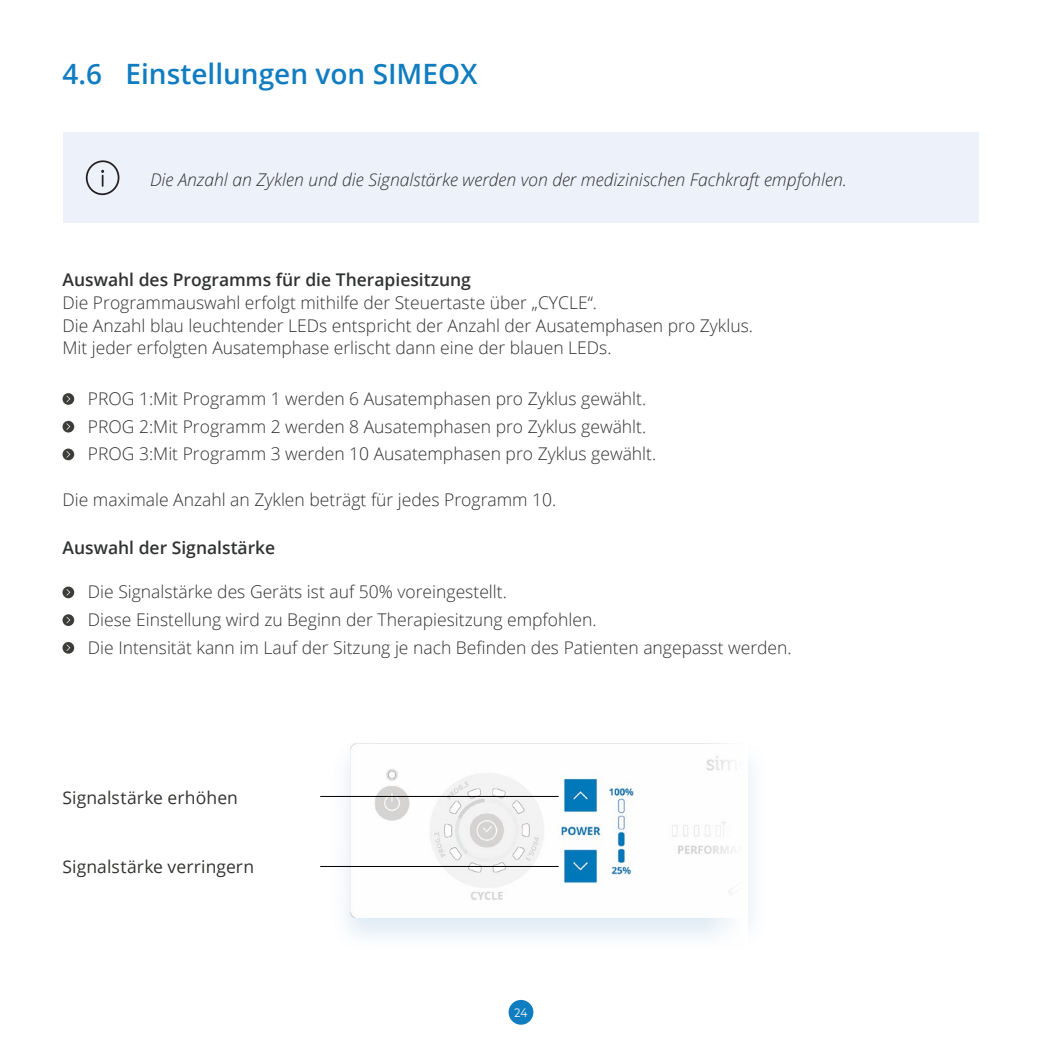
<style>
.page{position:relative;width:1042px;height:1042px;background:#fff}
.page>*{position:absolute;margin:0;border:0;box-sizing:border-box;transform-origin:0 0}
.t1{font:600 28px "Open Sans";color:#117dc1}
.t2{font:300 17.5px/27.7px "Open Sans";color:#303131}
.t3{font:italic 300 17.5px "Open Sans";color:#303131}
.t4{font:600 17.5px "Open Sans";color:#303131}
.t5{font:17.5px "Open Sans";letter-spacing:.005em;color:#333332}
.t6{font:12.25px "Montserrat";color:#fff;scale:.85 1}
</style>
<div class="page">
<div style="left:508px;top:1000px;width:25px;height:24px;background:#117dc1;border-radius:50%"></div>
<div style="left:63px;top:132px;width:915px;height:91px;background:#edf1fa"></div>
<svg style="left:85px;top:160px;width:34px;height:36px"></svg>
<div style="left:63px;top:393px;width:11px;height:12px;background:#3c3c3b;border-radius:50%"></div>
<svg style="left:67px;top:396px;width:3px;height:6px"></svg>
<svg style="left:63px;top:421px;width:11px;height:11px"></svg>
<div style="left:63px;top:448px;width:11px;height:12px;background:#3c3c3b;border-radius:50%"></div>
<svg style="left:67px;top:451px;width:3px;height:6px"></svg>
<div style="left:63px;top:586px;width:11px;height:12px;background:#3c3c3b;border-radius:50%"></div>
<svg style="left:67px;top:589px;width:3px;height:6px"></svg>
<svg style="left:63px;top:614px;width:11px;height:12px"></svg>
<div style="left:63px;top:642px;width:11px;height:12px;background:#3c3c3b;border-radius:50%"></div>
<svg style="left:67px;top:644px;width:3px;height:7px"></svg>
<div style="left:329px;top:737px;width:440px;height:217px;background:#2071b3;opacity:.15"></div>
<img style="left:350px;top:743px;width:348px;height:174px">
<div style="left:698px;top:713px;width:49px;height:253px;background:#fff"></div>
<hr style="left:320px;top:796px;width:238px;height:1px;background:#000">
<hr style="left:320px;top:866px;width:238px;height:1px;background:#000">
<h1 class="t1" style="left:63px;top:55px;width:416px">4.6 Einstellungen von SIMEOX</h1>
<p class="t3" style="left:150px;top:168px;width:698px">Die Anzahl an Zyklen und die Signalstärke werden von der medizinischen Fachkraft empfohlen.</p>
<p class="t4" style="left:63px;top:268px;width:410px">Auswahl des Programms für die Therapiesitzung</p>
<p class="t2" style="left:63px;top:291px;width:692px;line-height:22.8px">Die Programmauswahl erfolgt mithilfe der Steuertaste über „CYCLE“.<br>Die Anzahl blau leuchtender LEDs entspricht der Anzahl der Ausatemphasen pro Zyklus.<br>Mit jeder erfolgten Ausatemphase erlischt dann eine der blauen LEDs.</p>
<p class="t2" style="left:88px;top:384px;width:570px">PROG 1:Mit Programm 1 werden 6 Ausatemphasen pro Zyklus gewählt.<br>PROG 2:Mit Programm 2 werden 8 Ausatemphasen pro Zyklus gewählt.<br>PROG 3:Mit Programm 3 werden 10 Ausatemphasen pro Zyklus gewählt.</p>
<p class="t2" style="left:63px;top:485px;width:495px">Die maximale Anzahl an Zyklen beträgt für jedes Programm 10.</p>
<p class="t4" style="left:63px;top:536px;width:214px">Auswahl der Signalstärke</p>
<p class="t2" style="left:88px;top:577px;width:705px">Die Signalstärke des Geräts ist auf 50% voreingestellt.<br>Diese Einstellung wird zu Beginn der Therapiesitzung empfohlen.<br>Die Intensität kann im Lauf der Sitzung je nach Befinden des Patienten angepasst werden.</p>
<p class="t5" style="left:63px;top:785px;width:177px">Signalstärke erhöhen</p>
<p class="t5" style="left:63px;top:854px;width:193px">Signalstärke verringern</p>
<p class="t6" style="left:514px;top:1004px;width:16px">24</p>
</div>
